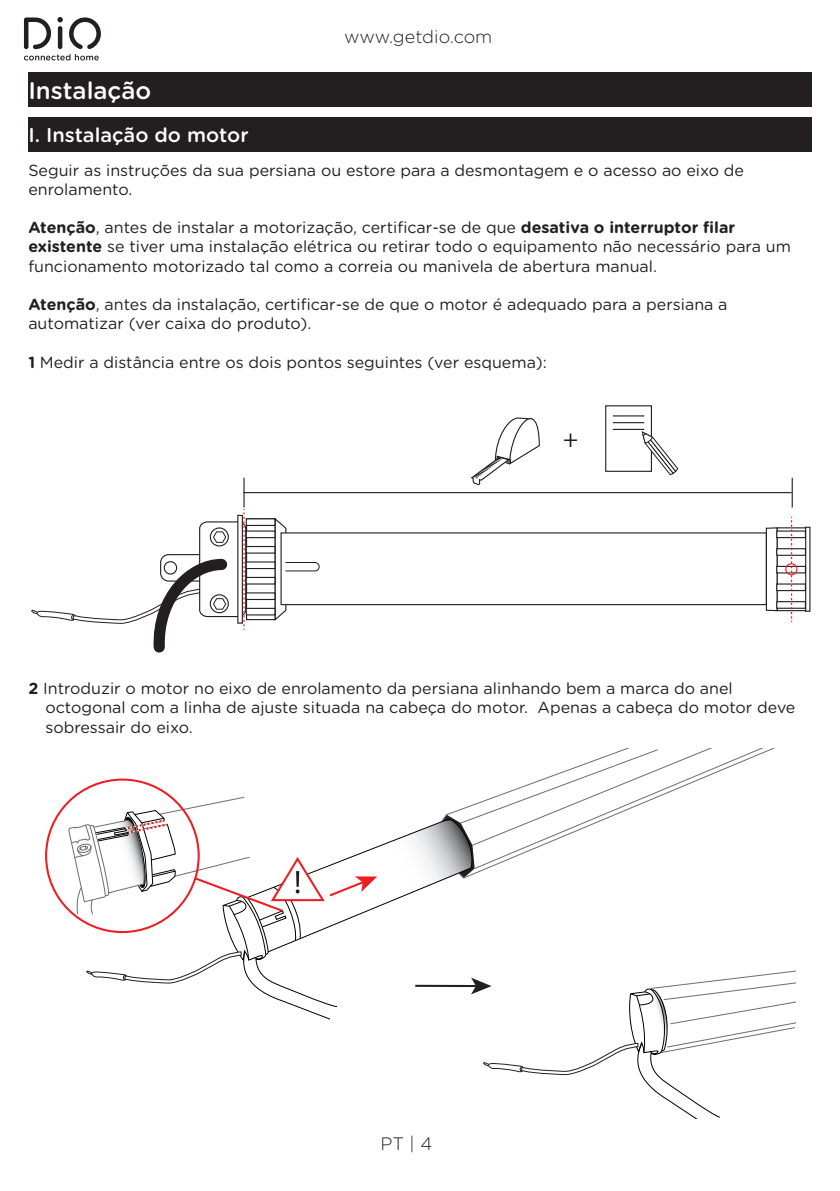
<style>
.page{position:relative;width:840px;height:1191px;background:#fff}
.page>*{position:absolute;margin:0;border:0;box-sizing:border-box;transform-origin:0 0}
.t1{font:25.2px "Myriad Pro";color:#231f20}
.t2{font:500 24px "Gotham Rounded";color:#fff}
.t3{font:500 20px "Gotham Rounded";color:#fff}
.t4{font:300 18px "Gotham Rounded";color:#231f20}
.t5{font:16px/19.2px "Gotham Rounded";color:#231f20}
.s1{font-weight:700}
</style>
<div class="page">
<svg style="left:24px;top:17px;width:77px;height:43px"></svg>
<div style="left:28px;top:72px;width:783px;height:34px;background:#231f20"></div>
<div style="left:28px;top:117px;width:783px;height:34px;background:#231f20"></div>
<div style="left:246px;top:518px;width:29px;height:102px;border:1px solid #231f20"></div>
<div style="left:280px;top:532px;width:486px;height:73px;border:1px solid #231f20"></div>
<svg style="left:806px;top:529px;width:1px;height:81px"></svg>
<div style="left:804px;top:527px;width:6px;height:85px;border:1px solid #231f20"></div>
<div style="left:776px;top:527px;width:29px;height:84px;border:1px solid #231f20"></div>
<div style="left:765px;top:527px;width:12px;height:84px;border:1px solid #231f20"></div>
<div style="left:246px;top:531px;width:29px;height:6px;background:#fff"></div>
<div style="left:245px;top:530px;width:30px;height:8px;border:1px solid #231f20"></div>
<div style="left:246px;top:519px;width:29px;height:6px;background:#fff"></div>
<div style="left:245px;top:518px;width:30px;height:8px;border:1px solid #231f20"></div>
<div style="left:246px;top:546px;width:29px;height:7px;background:#fff"></div>
<div style="left:245px;top:546px;width:30px;height:7px;border:1px solid #231f20"></div>
<div style="left:246px;top:562px;width:29px;height:6px;background:#fff"></div>
<div style="left:245px;top:561px;width:30px;height:8px;border:1px solid #231f20"></div>
<div style="left:246px;top:577px;width:29px;height:7px;background:#fff"></div>
<div style="left:245px;top:577px;width:30px;height:7px;border:1px solid #231f20"></div>
<div style="left:246px;top:593px;width:29px;height:6px;background:#fff"></div>
<div style="left:245px;top:592px;width:30px;height:8px;border:1px solid #231f20"></div>
<div style="left:246px;top:608px;width:29px;height:7px;background:#fff"></div>
<div style="left:245px;top:608px;width:30px;height:7px;border:1px solid #231f20"></div>
<div style="left:776px;top:531px;width:29px;height:6px;background:#fff"></div>
<div style="left:775px;top:530px;width:30px;height:8px;border:1px solid #231f20"></div>
<div style="left:776px;top:549px;width:29px;height:6px;background:#fff"></div>
<div style="left:775px;top:548px;width:30px;height:8px;border:1px solid #231f20"></div>
<svg style="left:777px;top:568px;width:21px;height:3px"></svg>
<div style="left:775px;top:566px;width:30px;height:7px;border:1px solid #231f20"></div>
<div style="left:776px;top:584px;width:29px;height:6px;background:#fff"></div>
<div style="left:775px;top:583px;width:30px;height:8px;border:1px solid #231f20"></div>
<div style="left:776px;top:601px;width:29px;height:7px;background:#fff"></div>
<div style="left:775px;top:601px;width:30px;height:8px;border:1px solid #231f20"></div>
<svg style="left:274px;top:517px;width:45px;height:104px"></svg>
<svg style="left:791px;top:478px;width:1px;height:29px"></svg>
<hr style="left:243px;top:492px;width:548px;height:1px;background:#231f20">
<svg style="left:470px;top:417px;width:70px;height:68px"></svg>
<div style="left:605px;top:405px;width:46px;height:67px;border:1px solid #231f20"></div>
<hr style="left:612px;top:415px;width:32px;height:1px;background:#231f20">
<hr style="left:612px;top:422px;width:32px;height:1px;background:#231f20">
<hr style="left:612px;top:429px;width:32px;height:1px;background:#231f20">
<svg style="left:641px;top:431px;width:37px;height:44px"></svg>
<svg style="left:790px;top:527px;width:1px;height:85px"></svg>
<svg style="left:31px;top:478px;width:216px;height:175px"></svg>
<div style="left:784px;top:563px;width:13px;height:12px;border:1px solid #ee1d23;border-radius:50%"></div>
<svg style="left:68px;top:748px;width:727px;height:371px"></svg>
<p class="t4" style="left:344px;top:24px;width:150px">www.getdio.com</p>
<h2 class="t2" style="left:28px;top:73px;width:124px">Instalação</h2>
<p class="t3" style="left:28px;top:121px;width:222px">I. Instalação do motor</p>
<p class="t5" style="left:28px;top:160px;width:716px">Seguir as instruções da sua persiana ou estore para a desmontagem e o acesso ao eixo de enrolamento.</p>
<p class="t5" style="left:28px;top:217px;width:763px"><span class="s1">Atenção</span>, antes de instalar a motorização, certificar-se de que <span class="s1">desativa o interruptor filar existente</span> se tiver uma instalação elétrica ou retirar todo o equipamento não necessário para um funcionamento motorizado tal como a correia ou manivela de abertura manual.</p>
<p class="t5" style="left:28px;top:294px;width:700px"><span class="s1">Atenção</span>, antes da instalação, certificar-se de que o motor é adequado para a persiana a automatizar (ver caixa do produto).</p>
<p class="t5" style="left:28px;top:352px;width:520px"><span class="s1">1</span> Medir a distância entre os dois pontos seguintes (ver esquema):</p>
<h1 class="t1" style="left:563px;top:423px;width:17px">+</h1>
<p class="t5" style="left:45px;top:678px;width:751px;text-indent:-17px"><span class="s1">2</span> Introduzir o motor no eixo de enrolamento da persiana alinhando bem a marca do anel octogonal com a linha de ajuste situada na cabeça do motor. Apenas a cabeça do motor deve sobressair do eixo.</p>
<p class="t4" style="left:380px;top:1131px;width:53px">PT | 4</p>
</div>
